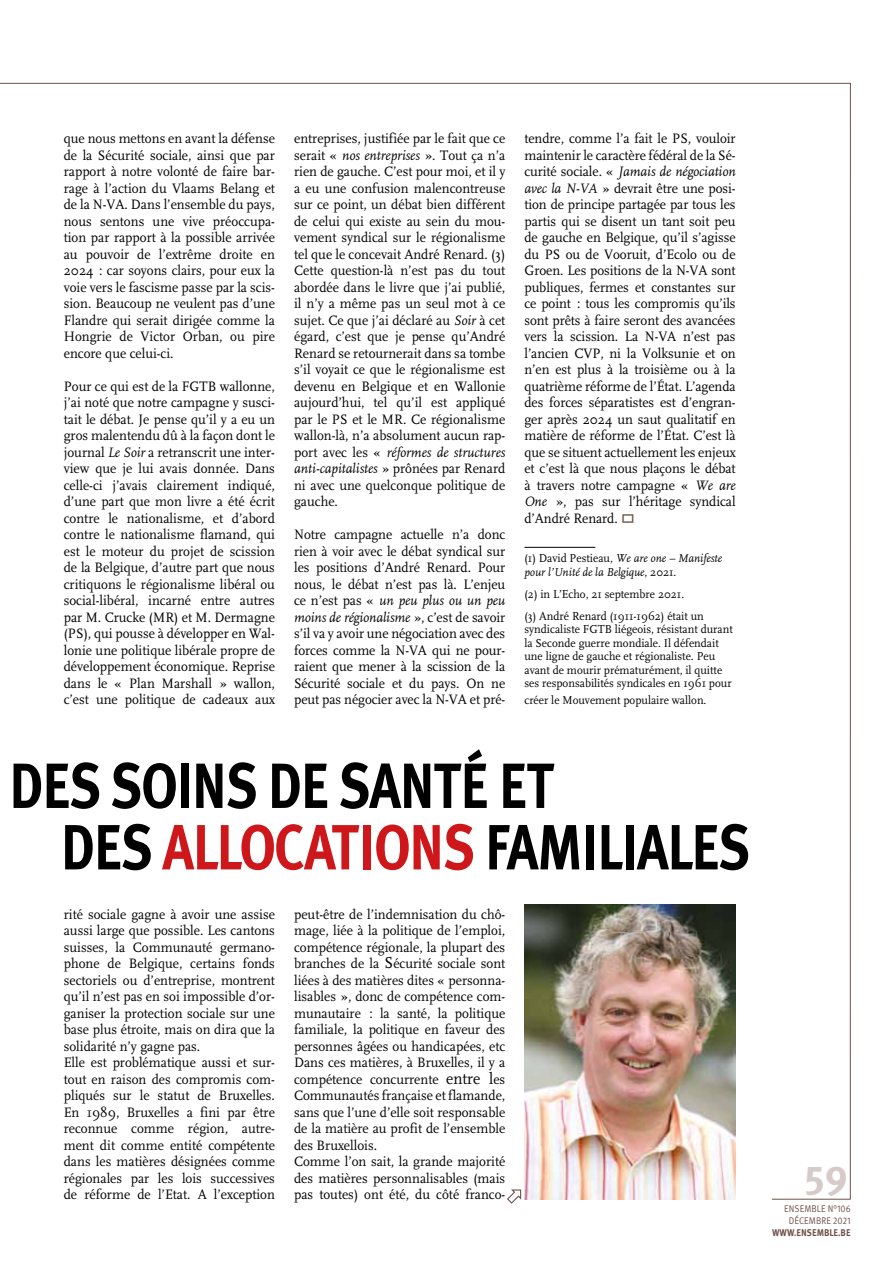
<style>
.page{position:relative;width:893px;height:1263px;background:#fff}
.page>*{position:absolute;margin:0;border:0;box-sizing:border-box;transform-origin:0 0}
.t1{font:700 63.75px "Meta Plus";letter-spacing:-.025em;color:#000;scale:.85 1}
.t2{font:700 63.75px "Meta Plus";letter-spacing:-.02em;color:#cd171a;scale:.85 1}
.t3{font:40.5px "Meta Plus Bold Caps";color:#d5cbc9}
.t4{font:14.25px/16.5px "FF Scala";color:#000;text-align:justify;scale:.95 1}
.t5{font:12px/13.5px "FF Scala";color:#000;scale:.95 1}
.t6{font:italic 12px/13.5px "FF Scala";color:#000;scale:.95 1}
.t7{font:9.75px/12px "Meta Pro";letter-spacing:.01em;color:#6f524b;text-align:center;scale:.9 1}
.t8{font:700 9.75px "Meta Plus";color:#6f524b;scale:.9 1}
.s1{font-style:italic}
.s2{font-style:normal}
.s3{color:#000}
.s4{font-size:16.5px}
</style>
<div class="page">
<hr style="left:524px;top:547px;width:71px;height:1px;background:#000">
<img style="left:524px;top:905px;width:212px;height:294px">
<svg style="left:507px;top:1189px;width:14px;height:15px"></svg>
<p class="t4" style="left:64px;top:130px;width:224px">que nous mettons en avant la défense de la Sécurité sociale, ainsi que par rapport à notre volonté de faire bar&shy;rage à l’action du Vlaams Belang et de la N-VA. Dans l’ensemble du pays, nous sentons une vive préoccupa&shy;tion par rapport à la possible arrivée au pouvoir de l’extrême droite en 2024 : car soyons clairs, pour eux la voie vers le fascisme passe par la scis&shy;sion. Beaucoup ne veulent pas d’une Flandre qui serait dirigée comme la Hongrie de Victor Orban, ou pire encore que celui-ci.</p>
<p class="t4" style="left:64px;top:378px;width:224px">Pour ce qui est de la FGTB wallonne, j’ai noté que notre campagne y susci&shy;tait le débat. Je pense qu’il y a eu un gros malentendu dû à la façon dont le journal <span class="s1">Le Soir</span> a retranscrit une inter&shy;view que je lui avais donnée. Dans celle-ci j’avais clairement indiqué, d’une part que mon livre a été écrit contre le nationalisme, et d’abord contre le nationalisme flamand, qui est le moteur du projet de scission de la Belgique, d’autre part que nous critiquons le régionalisme libéral ou social-libéral, incarné entre autres par M. Crucke (MR) et M. Dermagne (PS), qui pousse à développer en Wal&shy;lonie une politique libérale propre de développement économique. Reprise dans le « Plan Marshall » wallon, c’est une politique de cadeaux aux</p>
<p class="t4" style="left:294px;top:130px;width:224px">entreprises, justifiée par le fait que ce serait « <span class="s1">nos entreprises</span> ». Tout ça n’a rien de gauche. C’est pour moi, et il y a eu une confusion malencontreuse sur ce point, un débat bien différent de celui qui existe au sein du mou&shy;vement syndical sur le régionalisme tel que le concevait André Renard. (3)<br>Cette question-là n’est pas du tout abordée dans le livre que j’ai publié, il n’y a même pas un seul mot à ce sujet. Ce que j’ai déclaré au <span class="s1">Soir</span> à cet égard, c’est que je pense qu’André Renard se retournerait dans sa tombe s’il voyait ce que le régionalisme est devenu en Belgique et en Wallonie aujourd’hui, tel qu’il est appliqué par le PS et le MR. Ce régionalisme wallon-là, n’a absolument aucun rap&shy;port avec les « <span class="s1">réformes de structures anti-capitalistes</span> » prônées par Renard ni avec une quelconque politique de gauche.</p>
<p class="t4" style="left:294px;top:527px;width:224px">Notre campagne actuelle n’a donc rien à voir avec le débat syndical sur les positions d’André Renard. Pour nous, le débat n’est pas là. L’enjeu ce n’est pas « <span class="s1">un peu plus ou un peu moins de régionalisme</span> », c’est de savoir s’il va y avoir une négociation avec des forces comme la N-VA qui ne pour&shy;raient que mener à la scission de la Sécurité sociale et du pays. On ne peut pas négocier avec la N-VA et pré-</p>
<p class="t4" style="left:524px;top:130px;width:224px">tendre, comme l’a fait le PS, vouloir maintenir le caractère fédéral de la Sé&shy;curité sociale. « <span class="s1">Jamais de négociation avec la N-VA</span> » devrait être une posi&shy;tion de principe partagée par tous les partis qui se disent un tant soit peu de gauche en Belgique, qu’il s’agisse du PS ou de Vooruit, d’Ecolo ou de Groen. Les positions de la N-VA sont publiques, fermes et constantes sur ce point : tous les compromis qu’ils sont prêts à faire seront des avancées vers la scission. La N-VA n’est pas l’ancien CVP, ni la Volksunie et on n’en est plus à la troisième ou à la quatrième réforme de l’État. L’agenda des forces séparatistes est d’engran&shy;ger après 2024 un saut qualitatif en matière de réforme de l’État. C’est là que se situent actuellement les enjeux et c’est là que nous plaçons le débat à travers notre campagne « <span class="s1">We are One</span> », pas sur l’héritage syndical d’André Renard.</p>
<p class="t6" style="left:524px;top:552px;width:210px"><span class="s2">(1) David Pestieau,</span> We are one – Manifeste pour l’Unité de la Belgique<span class="s2">, 2021.</span></p>
<p class="t5" style="left:524px;top:583px;width:190px;line-height:22px">(2) in L’Echo, 21 septembre 2021.<br>(3) André Renard (1911-1962) était un</p>
<p class="t5" style="left:524px;top:623px;width:221px">syndicaliste FGTB liégeois, résistant durant la Seconde guerre mondiale. Il défendait une ligne de gauche et régionaliste. Peu avant de mourir prématurément, il quitte ses responsabilités syndicales en 1961 pour</p>
<p class="t5" style="left:524px;top:693px;width:193px">créer le Mouvement populaire wallon.</p>
<h1 class="t1" style="left:9px;top:749px;width:643px">DES SOI NS DE SANTÉ ET</h1>
<h1 class="t2" style="left:61px;top:810px;width:531px"><span class="s3">DES</span> ALLOCATIONS <span class="s3">FAMI</span></h1>
<h1 class="t1" style="left:597px;top:810px;width:182px">LIALES</h1>
<p class="t4" style="left:64px;top:906px;width:224px;text-align:left">rité sociale gagne à avoir une assise aussi large que possible. Les cantons suisses, la Communauté germano&shy;phone de Belgique, certains fonds sectoriels ou d’entreprise, montrent qu’il n’est pas en soi impossible d’or&shy;ganiser la protection sociale sur une base plus étroite, mais on dira que la solidarité n’y gagne pas.<br>Elle est problématique aussi et sur&shy;tout en raison des compromis com&shy;pliqués sur le statut de Bruxelles.<br>En 1989, Bruxelles a fini par être reconnue comme région, autre&shy;ment dit comme entité compétente dans les matières désignées comme régionales par les lois successives de réforme de l’Etat. A l’exception</p>
<p class="t4" style="left:294px;top:906px;width:224px;text-align:left">peut-être de l’indemnisation du chô&shy;mage, liée à la politique de l’emploi, compétence régionale, la plupart des branches de la <span class="s4">S</span>écurité sociale sont liées à des matières dites « personna&shy;lisables », donc de compétence com&shy;munautaire : la santé, la politique familiale, la politique en faveur des personnes âgées ou handicapées, etc Dans ces matières, à Bruxelles, il y a compétence concurrente <span class="s4">entre l</span>es Communautés française et flamande, sans que l’une d’elle soit responsable de la matière au profit de l’ensemble des Bruxellois.<br>Comme l’on sait, la grande majorité des matières personnalisables (mais pas toutes) ont été, du côté franco-</p>
<h2 class="t3" style="left:804px;top:1156px;width:45px">59</h2>
<p class="t7" style="left:784px;top:1203px;width:75px">ENSEMBLE N°106<br>DÉCEMBRE 2021</p>
<p class="t8" style="left:772px;top:1227px;width:89px">WWW.ENSEMBLE.BE</p>
</div>
